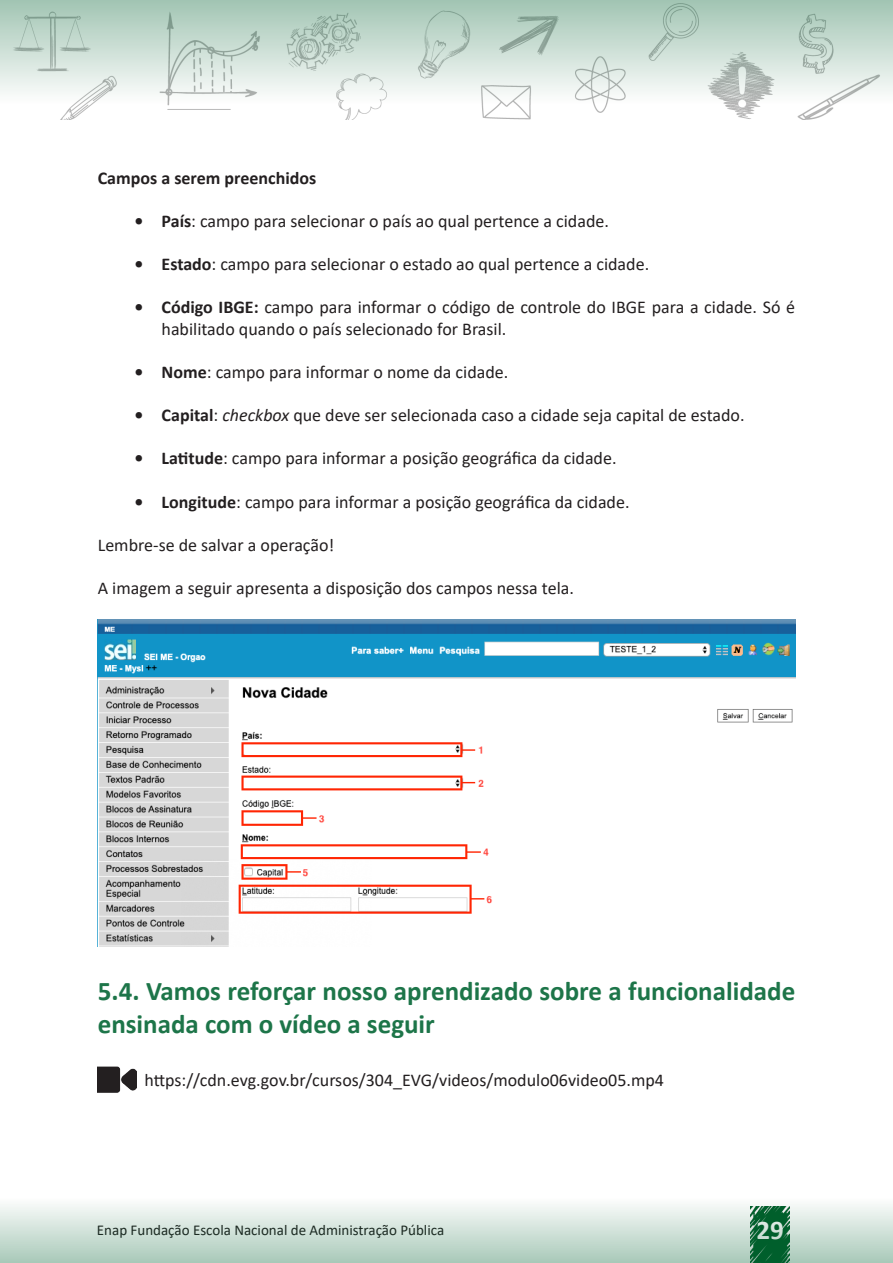
<style>
.page{position:relative;width:893px;height:1263px;background:#fff}
.page>*{position:absolute;margin:0;border:0;box-sizing:border-box;transform-origin:0 0}
.Sub-titulo{font:700 27px/32.4px "Calibri";color:#1d7549}
.t1{font:700 27px "Calibri";color:#fff}
.texto{font:18px/21.6px "Calibri";color:#231f20}
.Texto_negrito{font:700 18px "Calibri";color:#231f20}
.t2{font:15px "Calibri";color:#231f20}
.s1{font-weight:700}
.s2{font-style:italic}
</style>
<div class="page">
<svg style="left:0;top:0;width:893px;height:120px"></svg>
<svg style="left:0;top:1205px;width:893px;height:58px;background:#c6dbd0"></svg>
<img style="left:98px;top:619px;width:697px;height:327px">
<img style="left:98px;top:1066px;width:38px;height:27px">
<p class="Texto_negrito" style="left:98px;top:165px;width:220px">Campos a serem preenchidos</p>
<p class="texto" style="left:135px;top:210px;width:476px"><span class="s1">• País</span>: campo para selecionar o país ao qual pertence a cidade.</p>
<p class="texto" style="left:135px;top:253px;width:516px"><span class="s1">• Estado</span>: campo para selecionar o estado ao qual pertence a cidade.</p>
<p class="texto" style="left:162px;top:296px;width:635px;text-indent:-27px"><span class="s1">• Código IBGE:</span> campo para informar o código de controle do IBGE para a cidade. Só é habilitado quando o país selecionado for Brasil.</p>
<p class="texto" style="left:135px;top:361px;width:375px"><span class="s1">• Nome</span>: campo para informar o nome da cidade.</p>
<p class="texto" style="left:135px;top:404px;width:612px"><span class="s1">• Capital</span>: <span class="s2">checkbox</span> que deve ser selecionada caso a cidade seja capital de estado.</p>
<p class="texto" style="left:135px;top:447px;width:483px"><span class="s1">• Latitude</span>: campo para informar a posição geográfica da cidade.</p>
<p class="texto" style="left:135px;top:490px;width:496px"><span class="s1">• Longitude</span>: campo para informar a posição geográfica da cidade.</p>
<p class="texto" style="left:98px;top:534px;width:238px">Lembre-se de salvar a operação!</p>
<p class="texto" style="left:98px;top:577px;width:478px">A imagem a seguir apresenta a disposição dos campos nessa tela.</p>
<p class="Sub-titulo" style="left:98px;top:975px;width:699px">5.4. Vamos reforçar nosso aprendizado sobre a funcionalidade ensinada com o vídeo a seguir</p>
<p class="texto" style="left:144px;top:1068px;width:521px">https://cdn.evg.gov.br/cursos/304_EVG/videos/modulo06video05.mp4</p>
<p class="t2" style="left:97px;top:1220px;width:349px">Enap Fundação Escola Nacional de Administração Pública</p>
<h1 class="t1" style="left:757px;top:1210px;width:29px">29</h1>
</div>
